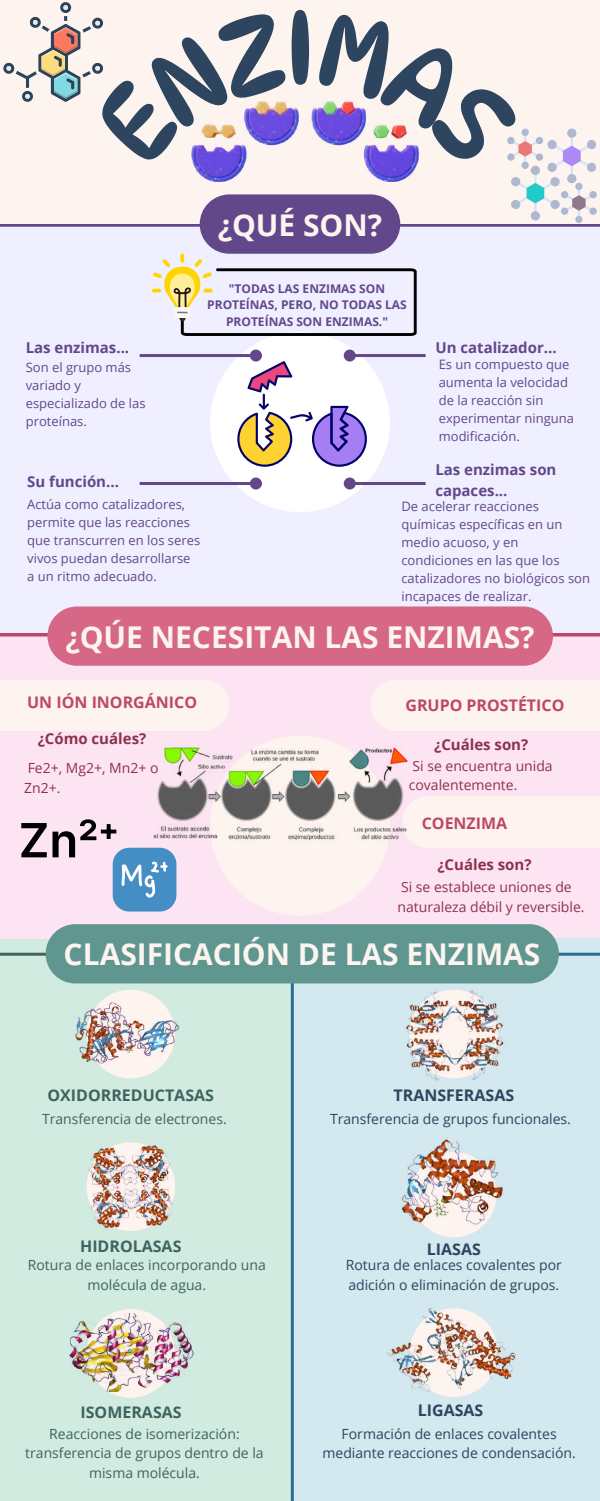
<style>
.page{position:relative;width:600px;height:1501px;background:#fff}
.page>*{position:absolute;margin:0;border:0;box-sizing:border-box;transform-origin:0 0}
.t1{font:700 30px "Open Sans";color:#fdf4ef}
.t2{font:700 16px "Open Sans";color:#bd4768}
.t3{font:700 16px "Open Sans";color:#3e6460}
.t4{font:700 16px "Open Sans";color:#2d455f}
.t5{font:700 15px/21px "Open Sans";color:#62488b}
.t6{font:700 15px "Open Sans";color:#8d324c}
.t7{font:14px/19.5px "Open Sans";color:#2d455f}
.t8{font:14px/19.5px "Open Sans";color:#3e6460;text-align:center}
.t9{font:14px/19.5px "Open Sans";color:#8d324c}
.t10{font:13px/18px "Open Sans";color:#62488b}
.t11{font:700 12px/16.5px "Open Sans";color:#62488b;text-align:center}
</style>
<div class="page">
<div style="left:0;top:0;width:600px;height:1500px;background:#fdf4ef"></div>
<div style="left:0;top:224px;width:600px;height:409px;background:#efefff"></div>
<div style="left:0;top:633px;width:600px;height:305px;background:#fde4f3"></div>
<div style="left:0;top:938px;width:292px;height:562px;background:#d2ebe1"></div>
<div style="left:292px;top:938px;width:308px;height:562px;background:#d3e8ef"></div>
<div style="left:87px;top:1308px;width:88px;height:89px;background:#fdf4ef;border-radius:50%"></div>
<div style="left:210px;top:332px;width:180px;height:180px;background:#fff;border-radius:50%"></div>
<hr style="left:140px;top:354px;width:111px;height:3px;background:#62488b">
<div style="left:251px;top:351px;width:9px;height:9px;background:#62488b;border-radius:50%"></div>
<div style="left:250px;top:349px;width:12px;height:12px;border:3px solid #62488b;border-radius:50%"></div>
<hr style="left:355px;top:354px;width:71px;height:3px;background:#62488b">
<div style="left:345px;top:351px;width:9px;height:9px;background:#62488b;border-radius:50%"></div>
<div style="left:344px;top:349px;width:12px;height:12px;border:3px solid #62488b;border-radius:50%"></div>
<hr style="left:355px;top:482px;width:71px;height:3px;background:#62488b">
<div style="left:345px;top:479px;width:9px;height:9px;background:#62488b;border-radius:50%"></div>
<div style="left:344px;top:477px;width:12px;height:12px;border:3px solid #62488b;border-radius:50%"></div>
<hr style="left:140px;top:482px;width:111px;height:3px;background:#62488b">
<div style="left:251px;top:479px;width:9px;height:9px;background:#62488b;border-radius:50%"></div>
<div style="left:250px;top:477px;width:12px;height:12px;border:3px solid #62488b;border-radius:50%"></div>
<div style="left:210px;top:735px;width:180px;height:180px;background:#fdf4ef;border-radius:50%"></div>
<svg style="left:0;top:679px;width:229px;height:52px"></svg>
<svg style="left:371px;top:679px;width:229px;height:52px"></svg>
<hr style="left:0;top:952px;width:300px;height:3px;background:#3e6460">
<hr style="left:292px;top:952px;width:308px;height:3px;background:#276f96">
<hr style="left:291px;top:937px;width:3px;height:563px;background:#276f96">
<img style="left:194px;top:108px;width:122px;height:73px">
<svg style="left:237px;top:361px;width:130px;height:105px"></svg>
<svg style="left:53px;top:819px;width:123px;height:92px"></svg>
<svg style="left:21px;top:822px;width:26px;height:35px"></svg>
<svg style="left:417px;top:796px;width:183px;height:51px"></svg>
<img style="left:75px;top:990px;width:104px;height:89px">
<img style="left:406px;top:990px;width:98px;height:91px">
<img style="left:86px;top:1142px;width:89px;height:89px">
<img style="left:401px;top:1139px;width:102px;height:99px">
<img style="left:69px;top:1313px;width:124px;height:78px">
<img style="left:387px;top:1308px;width:129px;height:89px">
<svg style="left:152px;top:253px;width:265px;height:83px"></svg>
<img style="left:132px;top:739px;width:285px;height:115px">
<div style="left:200px;top:194px;width:200px;height:60px;background:#62488b;border-radius:30px"></div>
<div style="left:47px;top:606px;width:506px;height:59px;background:#d66786;border-radius:30px"></div>
<div style="left:46px;top:924px;width:513px;height:59px;background:#5f9690;border-radius:30px"></div>
<svg style="left:3px;top:2px;width:307px;height:165px"></svg>
<svg style="left:316px;top:101px;width:281px;height:122px"></svg>
<h1 class="t1" style="left:218px;top:204px;width:166px">¿QUÉ SON?</h1>
<p class="t11" style="left:207px;top:280px;width:201px">"TODAS LAS ENZIMAS SON<br>PROTEÍNAS, PERO, NO TODAS LAS<br>PROTEÍNAS SON ENZIMAS."</p>
<p class="t5" style="left:26px;top:336px;width:105px">Las enzimas...</p>
<p class="t5" style="left:435px;top:336px;width:123px">Un catalizador...</p>
<p class="t10" style="left:26px;top:357px;width:121px">Son el grupo más variado y especializado de las proteínas.</p>
<p class="t10" style="left:439px;top:355px;width:137px">Es un compuesto que aumenta la velocidad de la reacción sin experimentar ninguna modificación.</p>
<p class="t5" style="left:27px;top:470px;width:93px">Su función...</p>
<p class="t5" style="left:435px;top:459px;width:123px">Las enzimas son capaces...</p>
<p class="t10" style="left:27px;top:495px;width:174px">Actúa como catalizadores, permite que las reacciones que transcurren en los seres vivos puedan desarrollarse a un ritmo adecuado.</p>
<p class="t10" style="left:401px;top:497px;width:190px">De acelerar reacciones químicas específicas en un medio acuoso, y en condiciones en las que los catalizadores no biológicos son incapaces de realizar.</p>
<h1 class="t1" style="left:65px;top:615px;width:471px">¿QÚE NECESITAN LAS ENZIMAS?</h1>
<p class="t2" style="left:27px;top:691px;width:171px">UN IÓN INORGÁNICO</p>
<p class="t2" style="left:405px;top:693px;width:161px">GRUPO PROSTÉTICO</p>
<p class="t6" style="left:38px;top:728px;width:110px">¿Cómo cuáles?</p>
<p class="t6" style="left:434px;top:733px;width:96px">¿Cuáles son?</p>
<p class="t9" style="left:409px;top:755px;width:145px">Si se encuentra unida covalentemente.</p>
<p class="t9" style="left:24px;top:758px;width:136px">Fe2+, Mg2+, Mn2+ o<br>Zn2+.</p>
<p class="t2" style="left:422px;top:812px;width:87px">COENZIMA</p>
<p class="t6" style="left:437px;top:853px;width:96px">¿Cuáles son?</p>
<p class="t9" style="left:397px;top:877px;width:189px">Si se establece uniones de naturaleza débil y reversible.</p>
<h1 class="t1" style="left:64px;top:933px;width:478px">CLASIFICACIÓN DE LAS ENZIMAS</h1>
<p class="t3" style="left:48px;top:1084px;width:168px">OXIDORREDUCTASAS</p>
<p class="t4" style="left:394px;top:1084px;width:122px">TRANSFERASAS</p>
<p class="t8" style="left:42px;top:1108px;width:186px">Transferencia de electrones.</p>
<p class="t7" style="left:330px;top:1108px;width:242px">Transferencia de grupos funcionales.</p>
<p class="t3" style="left:80px;top:1234px;width:103px">HIDROLASAS</p>
<p class="t4" style="left:427px;top:1237px;width:56px">LIASAS</p>
<p class="t8" style="left:28px;top:1254px;width:240px">Rotura de enlaces incorporando una molécula de agua.</p>
<p class="t7" style="left:346px;top:1254px;width:218px">Rotura de enlaces covalentes por adición o eliminación de grupos.</p>
<p class="t3" style="left:81px;top:1400px;width:103px">ISOMERASAS</p>
<p class="t4" style="left:418px;top:1398px;width:67px">LIGASAS</p>
<p class="t8" style="left:25px;top:1423px;width:240px">Reacciones de isomerización: transferencia de grupos dentro de la misma molécula.</p>
<p class="t7" style="left:322px;top:1423px;width:255px;text-align:center">Formación de enlaces covalentes mediante reacciones de condensación.</p>
</div>
